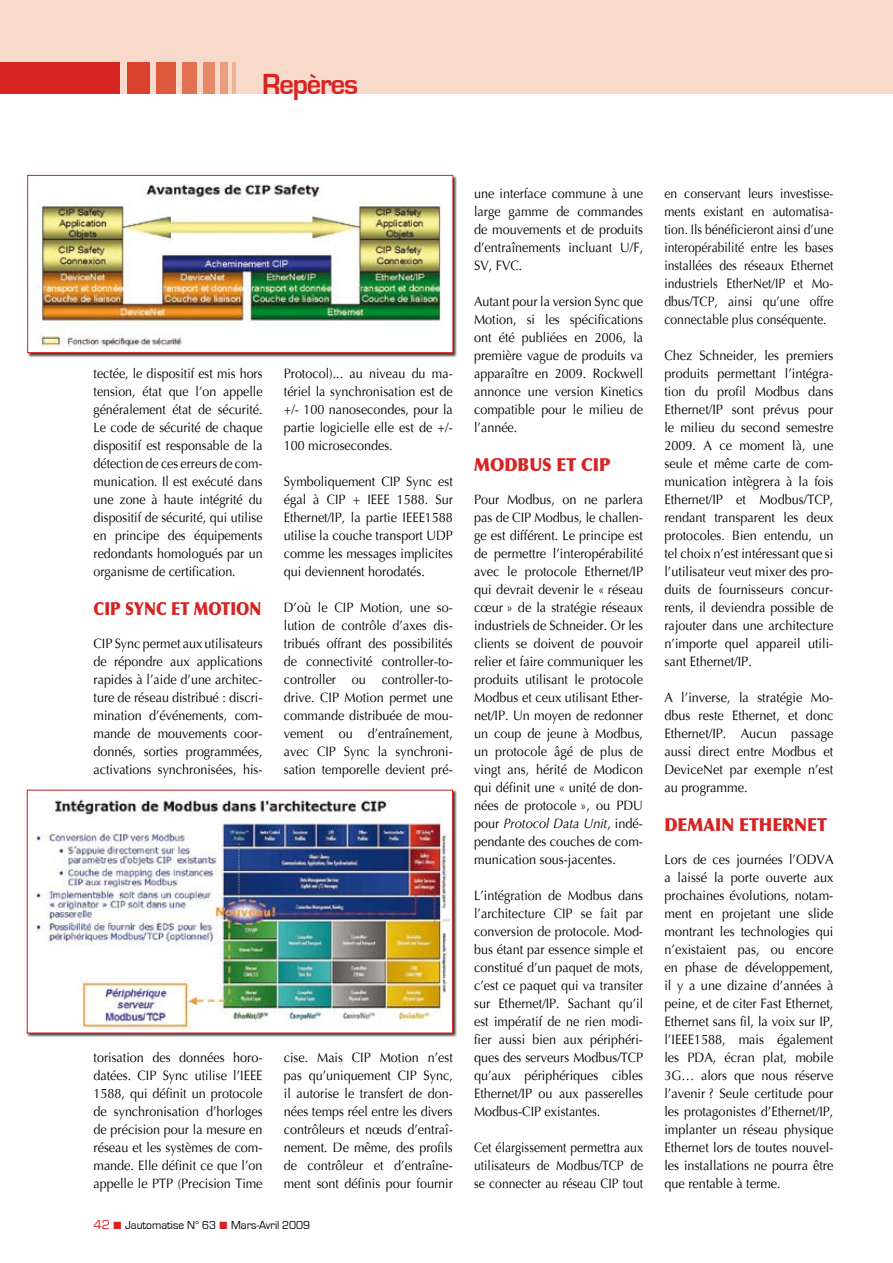
<style>
.page{position:relative;width:893px;height:1263px;background:#fff}
.page>*{position:absolute;margin:0;border:0;box-sizing:border-box;transform-origin:0 0}
.t1{font:700 30px "Eurostile";letter-spacing:-.04em;color:#d52422;scale:.95 1}
.t2{font:900 18px "Optima";color:#d52422;scale:.9 1}
.t3{font:900 18px "Optima";color:#d52422;scale:.83 1}
.t4{font:13.5px/18px "Optima";color:#000;text-align:justify;scale:.93 1}
.t5{font:13.5px/18px "Optima";color:#000;text-align:justify;scale:.94 1}
.t6{font:13.5px/18px "Optima";color:#000;text-align:justify;scale:.92 1}
.t7{font:13.5px/18px "Optima";color:#000;text-align:justify;scale:.9 1}
.t8{font:12px "Eurostile";color:#000;scale:.95 1}
.s1{font-size:13.5px;color:#d52422}
.s2{color:#d52422}
.s3{font-style:italic}
</style>
<div class="page">
<div style="left:0;top:0;width:893px;height:94px;background:#f8dacb"></div>
<div style="left:0;top:62px;width:120px;height:32px;background:#d52422"></div>
<div style="left:128px;top:62px;width:22px;height:32px;background:#d9422f"></div>
<div style="left:157px;top:62px;width:19px;height:32px;background:#dd5a3e"></div>
<div style="left:182px;top:62px;width:15px;height:32px;background:#e17151"></div>
<div style="left:203px;top:62px;width:11px;height:32px;background:#e68868"></div>
<div style="left:220px;top:62px;width:7px;height:32px;background:#ea9d7f"></div>
<hr style="left:232px;top:62px;width:4px;height:32px;background:#efb298">
<div style="left:26px;top:174px;width:433px;height:184px;background:#000;opacity:.75"></div>
<img style="left:29px;top:177px;width:422px;height:174px">
<div style="left:27px;top:175px;width:426px;height:178px;border:1px solid #d52422"></div>
<div style="left:26px;top:789px;width:432px;height:250px;background:#000;opacity:.75"></div>
<img style="left:29px;top:792px;width:422px;height:239px">
<div style="left:27px;top:790px;width:426px;height:243px;border:1px solid #d52422"></div>
<h1 class="t1" style="left:262px;top:68px;width:103px">Repères</h1>
<p class="t6" style="left:94px;top:365px;width:185px">tectée, le dispositif est mis hors tension, état que l’on appelle généralement état de sécurité.<br>Le code de sécurité de chaque dispositif est responsable de la détection de ces erreurs de com&shy;munication. Il est exécuté dans une zone à haute intégrité du dispositif de sécurité, qui utilise en principe des équipements redondants homologués par un organisme de certification.</p>
<h2 class="t3" style="left:94px;top:597px;width:204px">CIP SYNC ET MOTION</h2>
<p class="t4" style="left:94px;top:635px;width:183px">CIP Sync permet aux utilisateurs de répondre aux applications rapides à l’aide d’une architec&shy;ture de réseau distribué : discri&shy;mination d’événements, com&shy;mande de mouvements coor&shy;donnés, sorties programmées, activations synchronisées, his-</p>
<p class="t4" style="left:284px;top:365px;width:183px">Protocol)... au niveau du ma&shy;tériel la synchronisation est de +/- 100 nanosecondes, pour la partie logicielle elle est de +/- 100 microsecondes.</p>
<p class="t4" style="left:284px;top:473px;width:183px">Symboliquement CIP Sync est égal à CIP + IEEE 1588. Sur Ethernet/IP, la partie IEEE1588 utilise la couche transport UDP comme les messages implicites qui deviennent horodatés.</p>
<p class="t4" style="left:284px;top:599px;width:183px">D’où le CIP Motion, une so&shy;lution de contrôle d’axes dis&shy;tribués offrant des possibilités de connectivité controller-to&shy;controller ou controller-to&shy;drive. CIP Motion permet une commande distribuée de mou&shy;vement ou d’entraînement, avec CIP Sync la synchroni&shy;sation temporelle devient pré-</p>
<p class="t4" style="left:94px;top:1049px;width:183px">torisation des données horo&shy;datées. CIP Sync utilise l’IEEE 1588, qui définit un protocole de synchronisation d’horloges de précision pour la mesure en réseau et les systèmes de com&shy;mande. Elle définit ce que l’on appelle le PTP (Precision Time</p>
<p class="t4" style="left:284px;top:1049px;width:183px">cise. Mais CIP Motion n’est pas qu’uniquement CIP Sync, il autorise le transfert de don&shy;nées temps réel entre les divers contrôleurs et nœuds d’entraî&shy;nement. De même, des profils de contrôleur et d’entraîne&shy;ment sont définis pour fournir</p>
<p class="t8" style="left:94px;top:1218px;width:230px"><span class="s1">42</span> <span class="s2">■</span> Jautomatise N° 63 <span class="s2">■</span> Mars-Avril 2009</p>
<p class="t4" style="left:474px;top:185px;width:183px">une interface commune à une large gamme de commandes de mouvements et de produits d’entraînements incluant U/F, SV, FVC.</p>
<p class="t4" style="left:474px;top:293px;width:183px">Autant pour la version Sync que Motion, si les spécifications ont été publiées en 2006, la première vague de produits va apparaître en 2009. Rockwell annonce une version Kinetics compatible pour le milieu de l’année.</p>
<h2 class="t2" style="left:474px;top:453px;width:153px">MODBUS ET CIP</h2>
<p class="t5" style="left:474px;top:491px;width:181px">Pour Modbus, on ne parlera pas de CIP Modbus, le challen&shy;ge est différent. Le principe est de permettre l’interopérabilité avec le protocole Ethernet/IP qui devrait devenir le « réseau cœur » de la stratégie réseaux industriels de Schneider. Or les clients se doivent de pouvoir relier et faire communiquer les produits utilisant le protocole Modbus et ceux utilisant Ether&shy;net/IP. Un moyen de redonner un coup de jeune à Modbus, un protocole âgé de plus de vingt ans, hérité de Modicon qui définit une « unité de don&shy;nées de protocole », ou PDU pour <span class="s3">Protocol Data Unit</span>, indé&shy;pendante des couches de com&shy;munication sous-jacentes.</p>
<p class="t4" style="left:474px;top:887px;width:183px">L’intégration de Modbus dans l’architecture CIP se fait par conversion de protocole. Mod&shy;bus étant par essence simple et constitué d’un paquet de mots, c’est ce paquet qui va transiter sur Ethernet/IP. Sachant qu’il est impératif de ne rien modi&shy;fier aussi bien aux périphéri&shy;ques des serveurs Modbus/TCP qu’aux périphériques cibles Ethernet/IP ou aux passerelles Modbus-CIP existantes.</p>
<p class="t7" style="left:474px;top:1139px;width:189px">Cet élargissement permettra aux utilisateurs de Modbus/TCP de se connecter au réseau CIP tout</p>
<p class="t7" style="left:664px;top:185px;width:189px">en conservant leurs investisse&shy;ments existant en automatisa&shy;tion. Ils bénéficieront ainsi d’une interopérabilité entre les bases installées des réseaux Ethernet industriels EtherNet/IP et Mo&shy;dbus/TCP, ainsi qu’une offre connectable plus conséquente.</p>
<p class="t5" style="left:664px;top:347px;width:181px">Chez Schneider, les premiers produits permettant l’intégra&shy;tion du profil Modbus dans Ethernet/IP sont prévus pour le milieu du second semestre 2009. A ce moment là, une seule et même carte de com&shy;munication intègrera à la fois Ethernet/IP et Modbus/TCP, rendant transparent les deux protocoles. Bien entendu, un tel choix n’est intéressant que si l’utilisateur veut mixer des pro&shy;duits de fournisseurs concur&shy;rents, il deviendra possible de rajouter dans une architecture n’importe quel appareil utili&shy;sant Ethernet/IP.</p>
<p class="t5" style="left:664px;top:689px;width:181px">A l’inverse, la stratégie Mo&shy;dbus reste Ethernet, et donc Ethernet/IP. Aucun passage aussi direct entre Modbus et DeviceNet par exemple n’est au programme.</p>
<h2 class="t2" style="left:664px;top:813px;width:182px">DEMAIN ETHERNET</h2>
<p class="t5" style="left:664px;top:851px;width:181px">Lors de ces journées l’ODVA a laissé la porte ouverte aux prochaines évolutions, notam&shy;ment en projetant une slide montrant les technologies qui n’existaient pas, ou encore en phase de développement, il y a une dizaine d’années à peine, et de citer Fast Ethernet, Ethernet sans fil, la voix sur IP, l’IEEE1588, mais également les PDA, écran plat, mobile 3G… alors que nous réserve l’avenir ? Seule certitude pour les protagonistes d’Ethernet/IP, implanter un réseau physique Ethernet lors de toutes nouvel&shy;les installations ne pourra être que rentable à terme.</p>
</div>
